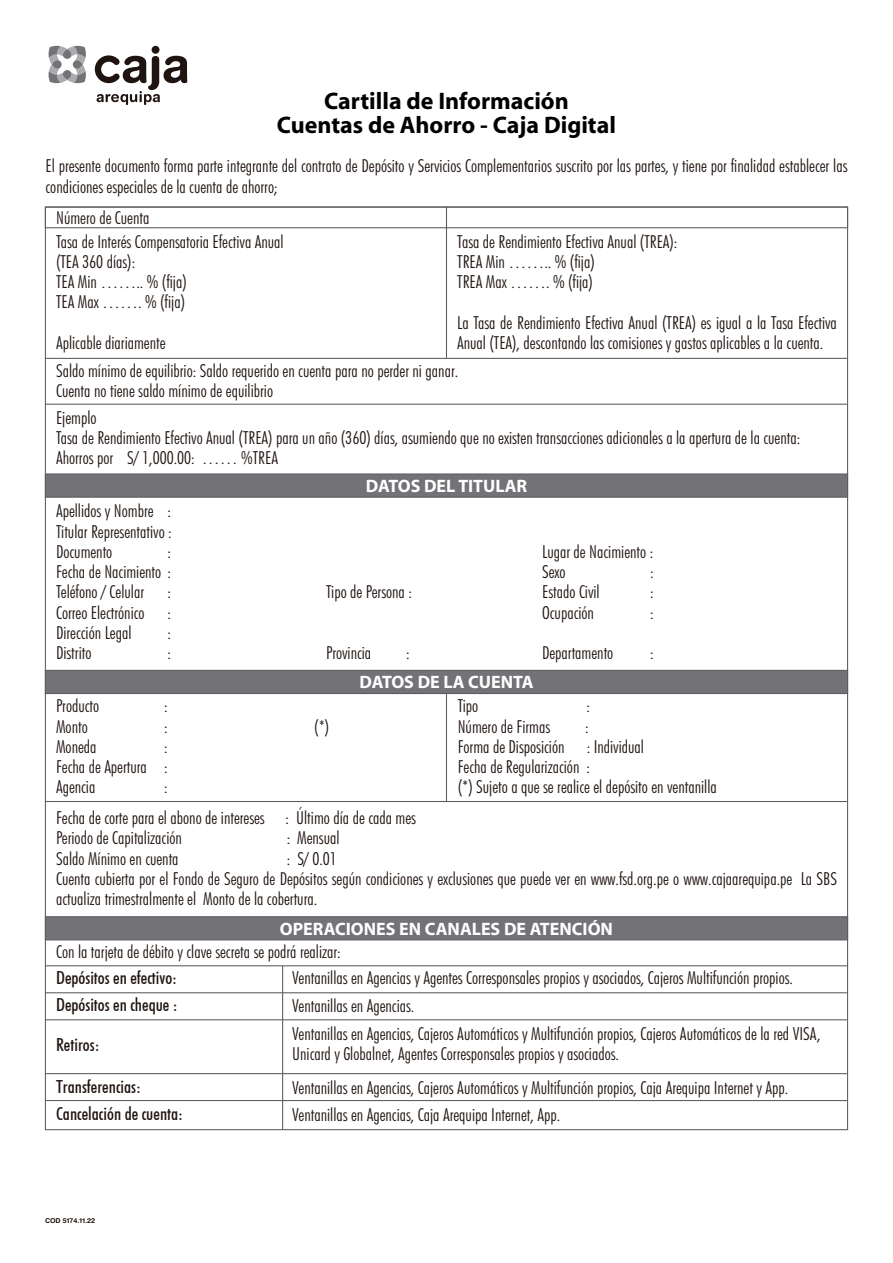
<style>
.page{position:relative;width:893px;height:1263px;background:#fff}
.page>*{position:absolute;margin:0;border:0;box-sizing:border-box;transform-origin:0 0}
.t1{font:700 24px/24px "Myriad";color:#000;text-align:center}
.t2{font:300 condensed 18px/20.2px "Futura BT";color:#1f1410}
.t3{font:500 condensed 18px/27px "Futura BT";color:#1f1410}
.t4{font:700 18px "Myriad";color:#fff}
.t5{font:700 6.75px "Helvetica Rounded";color:#1f1410}
</style>
<div class="page">
<div style="left:45px;top:206px;width:803px;height:22px;border:1px solid #5c5b5f"></div>
<hr style="left:446px;top:207px;width:1px;height:151px;background:#5c5b5f">
<hr style="left:45px;top:358px;width:802px;height:1px;background:#5c5b5f">
<hr style="left:446px;top:686px;width:1px;height:115px;background:#5c5b5f">
<div style="left:45px;top:670px;width:803px;height:24px;background:#737277;border:1px solid #5c5b5f"></div>
<hr style="left:45px;top:404px;width:802px;height:1px;background:#5c5b5f">
<div style="left:45px;top:473px;width:803px;height:25px;background:#737277;border:1px solid #5c5b5f"></div>
<hr style="left:45px;top:801px;width:802px;height:1px;background:#5c5b5f">
<div style="left:45px;top:916px;width:803px;height:24px;background:#737277;border:1px solid #5c5b5f"></div>
<hr style="left:45px;top:965px;width:803px;height:1px;background:#5c5b5f">
<hr style="left:45px;top:992px;width:802px;height:1px;background:#5c5b5f">
<hr style="left:45px;top:1019px;width:802px;height:1px;background:#5c5b5f">
<hr style="left:282px;top:966px;width:1px;height:164px;background:#5c5b5f">
<hr style="left:45px;top:1073px;width:802px;height:1px;background:#5c5b5f">
<hr style="left:45px;top:1100px;width:802px;height:1px;background:#5c5b5f">
<svg style="left:49px;top:46px;width:37px;height:37px"></svg>
<div style="left:152px;top:46px;width:8px;height:8px;background:#1f1410;border-radius:50%"></div>
<svg style="left:95px;top:55px;width:92px;height:50px"></svg>
<h1 class="t1" style="left:277px;top:89px;width:340px">Cartilla de Información<br>Cuentas de Ahorro - Caja Digital</h1>
<p class="t2" style="left:45px;top:154px;width:803px;line-height:21.6px">El presente documento forma parte integrante del contrato de Depósito y Servicios Complementarios suscrito por las partes, y tiene por finalidad establecer las condiciones especiales de la cuenta de ahorro;</p>
<p class="t2" style="left:56px;top:208px;width:95px">Número de Cuenta</p>
<p class="t2" style="left:56px;top:231px;width:229px">Tasa de Interés Compensatoria Efectiva Anual (TEA 360 días):<br>TEA Min …….. % (fija)<br>TEA Max ……. % (fija)</p>
<p class="t2" style="left:56px;top:332px;width:111px">Aplicable diariamente</p>
<p class="t2" style="left:457px;top:231px;width:222px">Tasa de Rendimiento Efectiva Anual (TREA):<br>TREA Min …….. % (fija)<br>TREA Max ……. % (fija)</p>
<p class="t2" style="left:457px;top:312px;width:381px">La Tasa de Rendimiento Efectiva Anual (TREA) es igual a la Tasa Efectiva<br>Anual (TEA), descontando las comisiones y gastos aplicables a la cuenta.</p>
<p class="t2" style="left:56px;top:360px;width:404px">Saldo mínimo de equilibrio: Saldo requerido en cuenta para no perder ni ganar.<br>Cuenta no tiene saldo mínimo de equilibrio</p>
<p class="t2" style="left:56px;top:407px;width:746px">Ejemplo<br>Tasa de Rendimiento Efectivo Anual (TREA) para un año (360) días, asumiendo que no existen transacciones adicionales a la apertura de la cuenta:<br>Ahorros por S/ 1,000.00: …… %TREA</p>
<p class="t2" style="left:56px;top:501px;width:117px;text-align:justify">Apellidos y Nombre :<br>Titular Representativo :<br>Documento</p>
<p class="t4" style="left:366px;top:476px;width:163px">DATOS DEL TITULAR</p>
<p class="t2" style="left:168px;top:541px;width:5px">:</p>
<p class="t2" style="left:542px;top:541px;width:113px">Lugar de Nacimiento :</p>
<p class="t2" style="left:56px;top:561px;width:116px">Fecha de Nacimiento :</p>
<p class="t2" style="left:542px;top:561px;width:25px">Sexo</p>
<p class="t2" style="left:650px;top:561px;width:5px">:</p>
<p class="t2" style="left:56px;top:582px;width:89px">Teléfono / Celular</p>
<p class="t2" style="left:168px;top:582px;width:5px">:</p>
<p class="t2" style="left:326px;top:582px;width:87px">Tipo de Persona :</p>
<p class="t2" style="left:542px;top:582px;width:59px">Estado Civil</p>
<p class="t2" style="left:650px;top:582px;width:5px">:</p>
<p class="t2" style="left:56px;top:602px;width:90px">Correo Electrónico</p>
<p class="t2" style="left:168px;top:602px;width:5px">:</p>
<p class="t2" style="left:542px;top:602px;width:53px">Ocupación</p>
<p class="t2" style="left:650px;top:602px;width:5px">:</p>
<p class="t2" style="left:56px;top:622px;width:77px">Dirección Legal</p>
<p class="t2" style="left:168px;top:622px;width:5px">:</p>
<p class="t2" style="left:56px;top:642px;width:37px">Distrito</p>
<p class="t2" style="left:168px;top:642px;width:5px">:</p>
<p class="t2" style="left:326px;top:642px;width:47px">Provincia</p>
<p class="t2" style="left:406px;top:642px;width:5px">:</p>
<p class="t2" style="left:542px;top:642px;width:73px">Departamento</p>
<p class="t2" style="left:650px;top:642px;width:5px">:</p>
<p class="t2" style="left:56px;top:696px;width:45px">Producto</p>
<p class="t2" style="left:164px;top:696px;width:5px">:</p>
<p class="t2" style="left:56px;top:716px;width:33px">Monto</p>
<p class="t2" style="left:164px;top:716px;width:5px">:</p>
<p class="t2" style="left:314px;top:716px;width:17px">(*)</p>
<p class="t2" style="left:56px;top:736px;width:42px">Moneda</p>
<p class="t2" style="left:56px;top:736px;width:113px;text-align:justify;text-indent:108px">:<br>Fecha de Apertura :<br>Agencia</p>
<p class="t2" style="left:164px;top:777px;width:5px">:</p>
<p class="t4" style="left:359px;top:673px;width:176px">DATOS DE LA CUENTA</p>
<p class="t2" style="left:458px;top:696px;width:22px">Tipo</p>
<p class="t2" style="left:587px;top:696px;width:5px">:</p>
<p class="t2" style="left:458px;top:716px;width:94px">Número de Firmas</p>
<p class="t2" style="left:458px;top:716px;width:261px;text-indent:127px">:<br>Forma de Disposición : Individual<br>Fecha de Regularización :<br>(*) Sujeto a que se realice el depósito en ventanilla</p>
<p class="t2" style="left:56px;top:807px;width:361px">Fecha de corte para el abono de intereses : Último día de cada mes<br>Periodo de Capitalización</p>
<p class="t2" style="left:287px;top:828px;width:54px">: Mensual</p>
<p class="t2" style="left:56px;top:848px;width:124px">Saldo Mínimo en cuenta</p>
<p class="t2" style="left:56px;top:848px;width:782px;text-indent:231px">: S/ 0.01<br>Cuenta cubierta por el Fondo de Seguro de Depósitos según condiciones y exclusiones que puede ver en www.fsd.org.pe o www.cajaarequipa.pe La SBS actualiza trimestralmente el Monto de la cobertura.</p>
<p class="t4" style="left:280px;top:919px;width:335px">OPERACIONES EN CANALES DE ATENCIÓN</p>
<p class="t2" style="left:56px;top:942px;width:286px">Con la tarjeta de débito y clave secreta se podrá realizar:</p>
<p class="t3" style="left:56px;top:964px;width:123px">Depósitos en efectivo:<br>Depósitos en cheque :</p>
<p class="t3" style="left:56px;top:1030px;width:45px">Retiros:</p>
<p class="t2" style="left:292px;top:964px;width:530px;line-height:27.9px">Ventanillas en Agencias y Agentes Corresponsales propios y asociados, Cajeros Multifunción propios.<br>Ventanillas en Agencias.<br>Ventanillas en Agencias, Cajeros Automáticos y Multifunción propios, Cajeros Automáticos de la red VISA,</p>
<p class="t2" style="left:292px;top:1043px;width:328px">Unicard y Globalnet, Agentes Corresponsales propios y asociados.</p>
<p class="t3" style="left:56px;top:1073px;width:86px">Transferencias:</p>
<p class="t2" style="left:292px;top:1077px;width:498px">Ventanillas en Agencias, Cajeros Automáticos y Multifunción propios, Caja Arequipa Internet y App.</p>
<p class="t3" style="left:56px;top:1100px;width:128px">Cancelación de cuenta:</p>
<p class="t2" style="left:292px;top:1104px;width:269px">Ventanillas en Agencias, Caja Arequipa Internet, App.</p>
<p class="t5" style="left:45px;top:1216px;width:51px">COD 5174.11.22</p>
</div>
